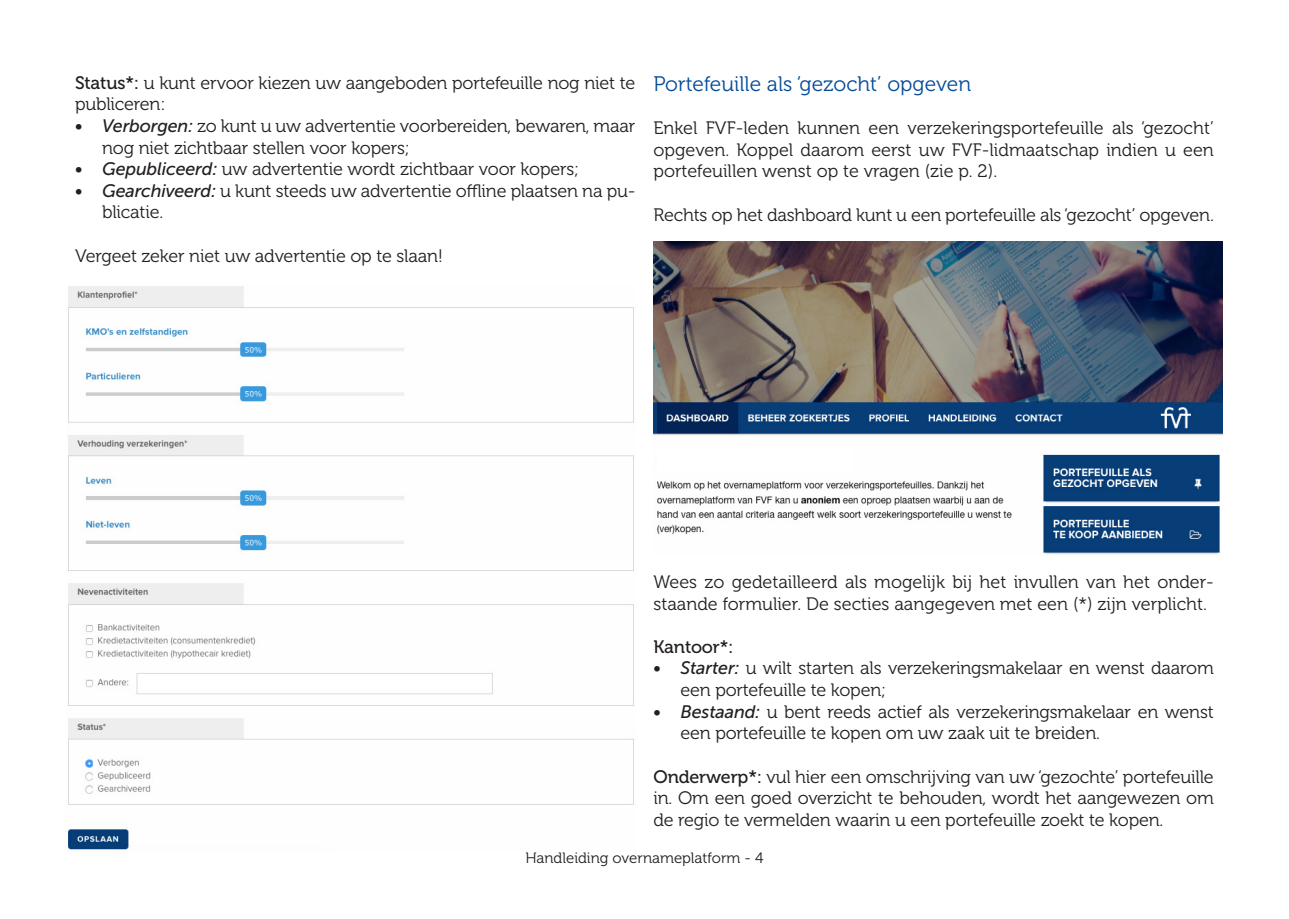
<style>
.page{position:relative;width:1289px;height:919px;background:#fff}
.page>*{position:absolute;margin:0;border:0;box-sizing:border-box;transform-origin:0 0}
.t1{font:21px "Museo 300";color:#044b98}
.t2{font:18px/21.6px "Museo 300";letter-spacing:-.01em;color:#231f20}
.t3{font:18px "Museo 500";letter-spacing:-.01em;color:#231f20}
.t4{font:15px "Museo 300";color:#231f20}
.s1{font-family:"Museo 500"}
.s2{font-family:"Museo Sans 500";font-style:italic}
</style>
<div class="page">
<img style="left:68px;top:286px;width:566px;height:564px">
<img style="left:653px;top:241px;width:569px;height:313px">
<div style="left:656px;top:446px;width:196px;height:26px;background:#fff"></div>
<p class="t2" style="left:75px;top:72px;width:562px"><span class="s1">Status*:</span> u kunt ervoor kiezen uw aangeboden portefeuille nog niet te publiceren:</p>
<p class="t2" style="left:102px;top:115px;width:535px;text-indent:-27px"><span class="s2">• Verborgen:</span> zo kunt u uw advertentie voorbereiden, bewaren, maar nog niet zichtbaar stellen voor kopers;</p>
<p class="t2" style="left:75px;top:158px;width:505px"><span class="s2">• Gepubliceerd:</span> uw advertentie wordt zichtbaar voor kopers;</p>
<p class="t2" style="left:102px;top:180px;width:535px;text-indent:-27px"><span class="s2">• Gearchiveerd:</span> u kunt steeds uw advertentie offline plaatsen na pu&shy;blicatie.</p>
<p class="t2" style="left:75px;top:245px;width:369px">Vergeet zeker niet uw advertentie op te slaan!</p>
<p class="t1" style="left:653px;top:72px;width:319px">Portefeuille als ‘gezocht’ opgeven</p>
<p class="t2" style="left:653px;top:117px;width:562px;text-align:justify">Enkel FVF-leden kunnen een verzekeringsportefeuille als ‘gezocht’ opgeven. Koppel daarom eerst uw FVF-lidmaatschap indien u een portefeuillen wenst op te vragen (zie p. 2).</p>
<p class="t2" style="left:653px;top:204px;width:562px">Rechts op het dashboard kunt u een portefeuille als ‘gezocht’ opgeven.</p>
<p class="t2" style="left:653px;top:571px;width:562px">Wees zo gedetailleerd als mogelijk bij het invullen van het onder&shy;staande formulier. De secties aangegeven met een (*) zijn verplicht.</p>
<p class="t3" style="left:653px;top:636px;width:81px">Kantoor*:</p>
<p class="t2" style="left:680px;top:657px;width:535px;text-indent:-27px"><span class="s2">• Starter:</span> u wilt starten als verzekeringsmakelaar en wenst daarom een portefeuille te kopen;</p>
<p class="t2" style="left:680px;top:701px;width:535px;text-indent:-27px"><span class="s2">• Bestaand:</span> u bent reeds actief als verzekeringsmakelaar en wenst een portefeuille te kopen om uw zaak uit te breiden.</p>
<p class="t2" style="left:653px;top:765px;width:562px;text-align:justify"><span class="s1">Onderwerp*:</span> vul hier een omschrijving van uw ‘gezochte’ portefeuille in. Om een goed overzicht te behouden, wordt het aangewezen om de regio te vermelden waarin u een portefeuille zoekt te kopen.</p>
<p class="t4" style="left:525px;top:849px;width:240px">Handleiding overnameplatform - 4</p>
</div>
